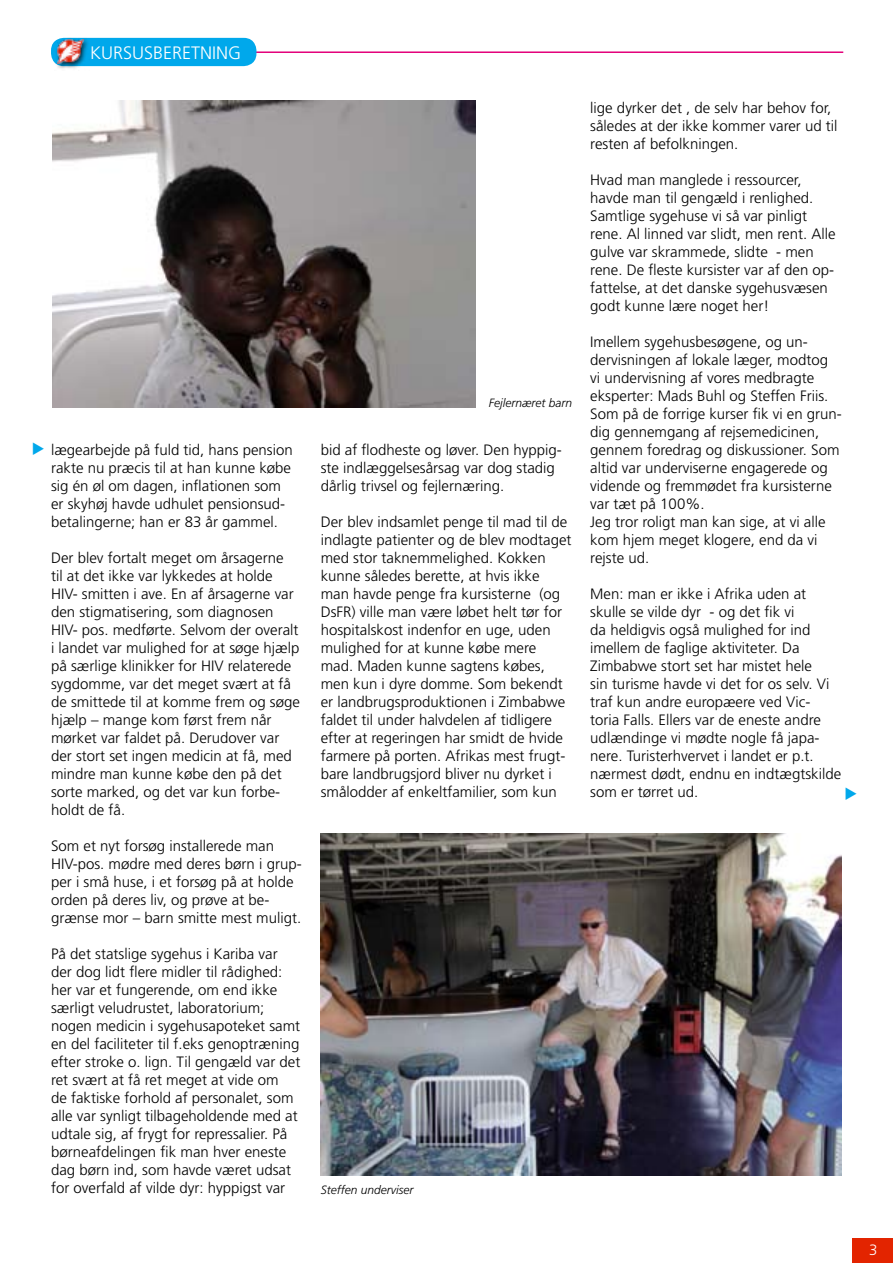
<style>
.page{position:relative;width:893px;height:1263px;background:#fff}
.page>*{position:absolute;margin:0;border:0;box-sizing:border-box;transform-origin:0 0}
.t1{font:300 18px "Frutiger";color:#fff}
.t2{font:300 15px/18px "Frutiger";color:#000}
.t3{font:italic 300 12px "Frutiger";color:#000}
.s1{color:#00a8eb}
</style>
<div class="page">
<div style="left:852px;top:1238px;width:41px;height:25px;background:#e32400"></div>
<hr style="left:66px;top:51px;width:777px;height:2px;background:#e3007a">
<div style="left:51px;top:38px;width:205px;height:28px;background:#00a8eb;border-radius:13px"></div>
<div style="left:55px;top:37px;width:35px;height:33px;background:#000;opacity:.75"></div>
<img style="left:58px;top:39px;width:25px;height:25px">
<img style="left:52px;top:101px;width:424px;height:306px">
<img style="left:321px;top:833px;width:521px;height:342px">
<p class="t1" style="left:90px;top:42px;width:64px">KURSUSBERE</p>
<p class="t1" style="left:191px;top:42px;width:52px">TNING</p>
<p class="t2" style="left:32px;top:441px;width:262px"><span class="s1">◆</span> lægearbejde på fuld tid, hans pension</p>
<p class="t2" style="left:51px;top:459px;width:242px">rakte nu præcis til at han kunne købe sig én øl om dagen, inflationen som er skyhøj havde udhulet pensionsud&shy;betalingerne; han er 83 år gammel.</p>
<p class="t2" style="left:51px;top:549px;width:250px">Der blev fortalt meget om årsagerne<br>til at det ikke var lykkedes at holde HIV- smitten i ave. En af årsagerne var den stigmatisering, som diagnosen HIV- pos. medførte. Selvom der overalt i landet var mulighed for at søge hjælp på særlige klinikker for HIV relaterede sygdomme, var det meget svært at få de smittede til at komme frem og søge hjælp – mange kom først frem når mørket var faldet på. Derudover var der stort set ingen medicin at få, med mindre man kunne købe den på det sorte marked, og det var kun forbe&shy;holdt de få.</p>
<p class="t2" style="left:51px;top:837px;width:252px">Som et nyt forsøg installerede man HIV-pos. mødre med deres børn i grup&shy;per i små huse, i et forsøg på at holde orden på deres liv, og prøve at be&shy;grænse mor – barn smitte mest muligt.</p>
<p class="t2" style="left:51px;top:945px;width:251px">På det statslige sygehus i Kariba var der dog lidt flere midler til rådighed: her var et fungerende, om end ikke særligt veludrustet, laboratorium; nogen medicin i sygehusapoteket samt en del faciliteter til f.eks genoptræning efter stroke o. lign. Til gengæld var det ret svært at få ret meget at vide om<br>de faktiske forhold af personalet, som alle var synligt tilbageholdende med at udtale sig, af frygt for repressalier. På børneafdelingen fik man hver eneste dag børn ind, som havde været udsat for overfald af vilde dyr: hyppigst var</p>
<p class="t3" style="left:489px;top:396px;width:85px">Fejlernæret barn</p>
<p class="t2" style="left:321px;top:441px;width:243px">bid af flodheste og løver. Den hyppig&shy;ste indlæggelsesårsag var dog stadig dårlig trivsel og fejlernæring.</p>
<p class="t2" style="left:321px;top:513px;width:252px">Der blev indsamlet penge til mad til de indlagte patienter og de blev modtaget med stor taknemmelighed. Kokken kunne således berette, at hvis ikke man havde penge fra kursisterne (og DsFR) ville man være løbet helt tør for hospitalskost indenfor en uge, uden mulighed for at kunne købe mere mad. Maden kunne sagtens købes, men kun i dyre domme. Som bekendt er landbrugsproduktionen i Zimbabwe faldet til under halvdelen af tidligere efter at regeringen har smidt de hvide farmere på porten. Afrikas mest frugt&shy;bare landbrugsjord bliver nu dyrket i smålodder af enkeltfamilier, som kun</p>
<p class="t2" style="left:590px;top:99px;width:249px">lige dyrker det , de selv har behov for, således at der ikke kommer varer ud til resten af befolkningen.</p>
<p class="t2" style="left:590px;top:171px;width:247px">Hvad man manglede i ressourcer, havde man til gengæld i renlighed.<br>Samtlige sygehuse vi så var pinligt rene. Al linned var slidt, men rent. Alle gulve var skrammede, slidte - men rene. De fleste kursister var af den op&shy;fattelse, at det danske sygehusvæsen godt kunne lære noget her!</p>
<p class="t2" style="left:590px;top:333px;width:253px">Imellem sygehusbesøgene, og un&shy;dervisningen af lokale læger, modtog<br>vi undervisning af vores medbragte eksperter: Mads Buhl og Steffen Friis.<br>Som på de forrige kurser fik vi en grun&shy;dig gennemgang af rejsemedicinen, gennem foredrag og diskussioner. Som altid var underviserne engagerede og vidende og fremmødet fra kursisterne var tæt på 100%.<br>Jeg tror roligt man kan sige, at vi alle kom hjem meget klogere, end da vi rejste ud.</p>
<p class="t2" style="left:590px;top:585px;width:252px">Men: man er ikke i Afrika uden at skulle se vilde dyr - og det fik vi<br>da heldigvis også mulighed for ind imellem de faglige aktiviteter. Da Zimbabwe stort set har mistet hele<br>sin turisme havde vi det for os selv. Vi traf kun andre europæere ved Vic&shy;toria Falls. Ellers var de eneste andre udlændinge vi mødte nogle få japa&shy;nere. Turisterhvervet i landet er p.t. nærmest dødt, endnu en indtægtskilde som er tørret ud.</p>
<p class="t3" style="left:321px;top:1183px;width:94px">Steffen underviser</p>
</div>
